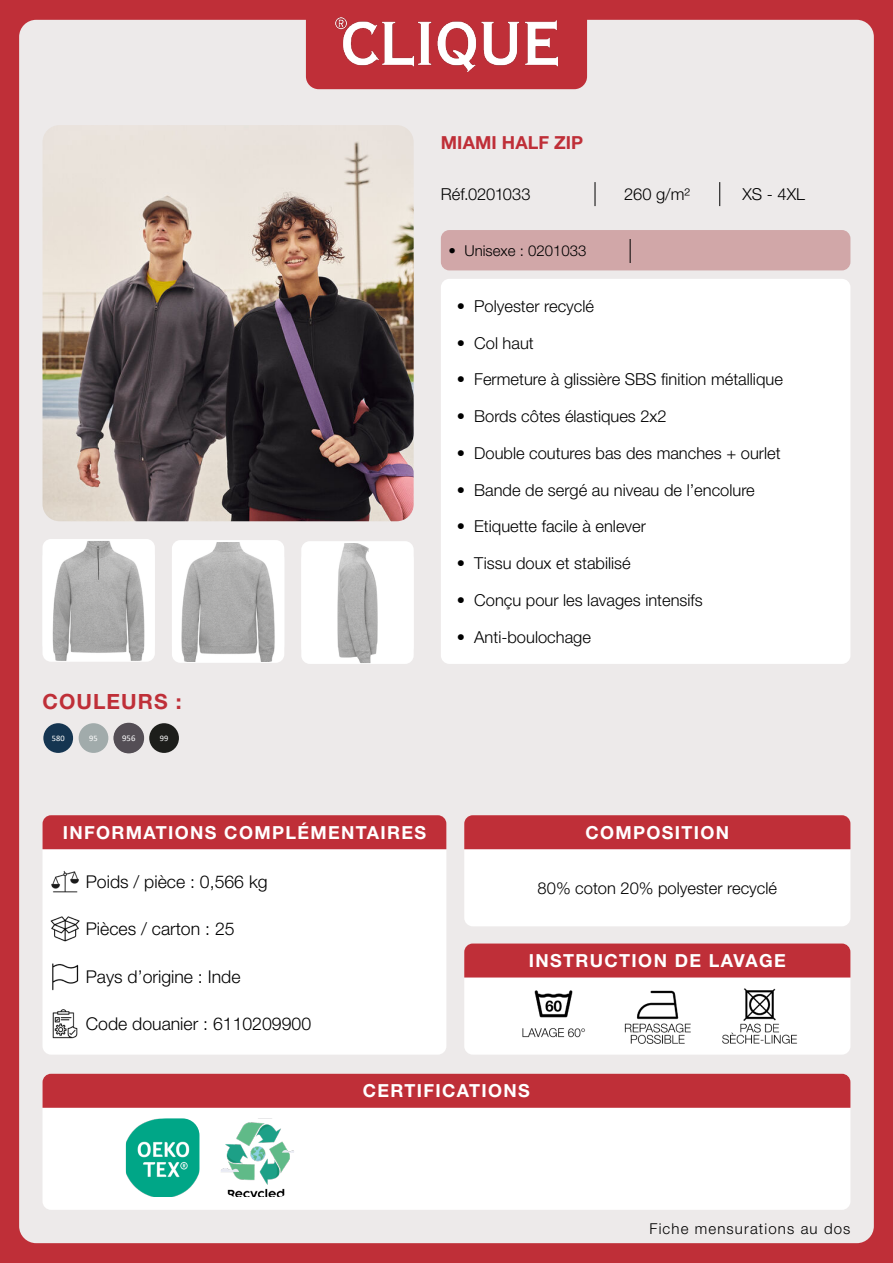
<style>
.page{position:relative;width:893px;height:1263px;background:#bf2f38}
.page>*{position:absolute;margin:0;border:0;box-sizing:border-box;transform-origin:0 0}
.t1{font:700 21px "Helvetica Neue LT Std";letter-spacing:.05em;color:#bf2f38}
.t2{font:700 18px "Helvetica Neue LT Std";letter-spacing:.075em;color:#fff}
.t3{font:700 18px "Helvetica Neue LT Std";letter-spacing:.005em;color:#bf2f38}
.t4{font:300 17.7px "Helvetica Neue LT Std";color:#000}
.Composition{font:300 16.5px "Helvetica Neue LT Std";color:#000}
.Style_1{font:300 16.5px "Helvetica Neue LT Std";color:#000}
.t5{font:300 15px "Helvetica Neue LT Std";letter-spacing:.075em;color:#000}
.t6{font:300 15px "Helvetica Neue LT Std";color:#000}
.t7{font:8.7px "Calibri";color:#fff}
.t8{font:8.4px "Calibri";color:#fff}
</style>
<div class="page">
<div style="left:19px;top:20px;width:855px;height:1223px;background:#edeaea;border-radius:17px"></div>
<div style="left:306px;top:0;width:281px;height:89px;background:#bf2f38;border-radius:13px"></div>
<div style="left:345px;top:1249px;width:203px;height:11px;background:#bf2f38"></div>
<div style="left:441px;top:230px;width:409px;height:40px;background:#d1a7a8;border-radius:9px"></div>
<div style="left:441px;top:279px;width:409px;height:385px;background:#fff;border-radius:9px"></div>
<div style="left:43px;top:539px;width:112px;height:123px;background:#fff;border-radius:9px"></div>
<div style="left:172px;top:540px;width:112px;height:123px;background:#fff;border-radius:9px"></div>
<div style="left:301px;top:541px;width:113px;height:123px;background:#fff;border-radius:9px"></div>
<div style="left:43px;top:815px;width:403px;height:239px;background:#fff;border-radius:9px"></div>
<div style="left:43px;top:1074px;width:807px;height:136px;background:#fff;border-radius:9px"></div>
<div style="left:464px;top:815px;width:386px;height:111px;background:#fff;border-radius:9px"></div>
<div style="left:464px;top:943px;width:386px;height:111px;background:#fff;border-radius:9px"></div>
<div style="left:43px;top:815px;width:403px;height:34px;background:#bf2f38"></div>
<div style="left:464px;top:815px;width:386px;height:34px;background:#bf2f38"></div>
<div style="left:464px;top:943px;width:386px;height:34px;background:#bf2f38"></div>
<div style="left:43px;top:1074px;width:807px;height:34px;background:#bf2f38"></div>
<img style="left:43px;top:125px;width:371px;height:396px">
<img style="left:336px;top:18px;width:221px;height:53px">
<div style="left:43px;top:723px;width:30px;height:30px;background:#153551;border-radius:50%"></div>
<div style="left:79px;top:723px;width:29px;height:30px;background:#a1abab;border-radius:50%"></div>
<div style="left:113px;top:723px;width:31px;height:30px;background:#544e55;border-radius:50%"></div>
<div style="left:149px;top:723px;width:30px;height:30px;background:#1d1e1b;border-radius:50%"></div>
<img style="left:43px;top:541px;width:110px;height:120px">
<img style="left:174px;top:542px;width:110px;height:120px">
<img style="left:301px;top:543px;width:113px;height:120px">
<svg style="left:595px;top:182px;width:1px;height:24px"></svg>
<svg style="left:719px;top:182px;width:1px;height:24px"></svg>
<img style="left:624px;top:990px;width:67px;height:54px">
<img style="left:722px;top:988px;width:75px;height:56px">
<svg style="left:630px;top:239px;width:1px;height:24px"></svg>
<img style="left:52px;top:1009px;width:26px;height:30px">
<img style="left:50px;top:916px;width:30px;height:26px">
<img style="left:52px;top:963px;width:27px;height:28px">
<img style="left:51px;top:871px;width:28px;height:22px">
<img style="left:221px;top:1118px;width:73px;height:79px">
<img style="left:126px;top:1118px;width:73px;height:79px">
<img style="left:522px;top:990px;width:64px;height:48px">
<p class="t3" style="left:441px;top:131px;width:144px">MIAMI HALF ZIP</p>
<p class="Composition" style="left:441px;top:184px;width:91px">Réf.0201033</p>
<p class="Style_1" style="left:624px;top:184px;width:68px">260 g/m²</p>
<p class="Style_1" style="left:742px;top:184px;width:64px">XS - 4XL</p>
<p class="t6" style="left:449px;top:241px;width:139px">• Unisexe : 0201033</p>
<p class="t1" style="left:43px;top:689px;width:140px">COULEURS :</p>
<p class="t8" style="left:52px;top:732px;width:14px">580</p>
<p class="t8" style="left:89px;top:732px;width:10px">95</p>
<p class="t7" style="left:122px;top:732px;width:15px">956</p>
<p class="t8" style="left:160px;top:732px;width:10px">99</p>
<p class="Composition" style="left:457px;top:296px;width:139px">• Polyester recyclé</p>
<p class="Composition" style="left:457px;top:333px;width:79px">• Col haut</p>
<p class="Composition" style="left:457px;top:369px;width:328px">• Fermeture à glissière SBS finition métallique</p>
<p class="Composition" style="left:457px;top:406px;width:211px">• Bords côtes élastiques 2x2</p>
<p class="Composition" style="left:457px;top:443px;width:325px">• Double coutures bas des manches + ourlet</p>
<p class="Composition" style="left:457px;top:480px;width:300px">• Bande de sergé au niveau de l’encolure</p>
<p class="Composition" style="left:457px;top:516px;width:191px">• Etiquette facile à enlever</p>
<p class="Composition" style="left:457px;top:553px;width:175px">• Tissu doux et stabilisé</p>
<p class="Composition" style="left:457px;top:590px;width:248px">• Conçu pour les lavages intensifs</p>
<p class="Composition" style="left:457px;top:626px;width:136px">• Anti-boulochage</p>
<p class="t2" style="left:63px;top:821px;width:365px">INFORMATIONS COMPLÉMENTAIRES</p>
<p class="t2" style="left:585px;top:821px;width:145px">COMPOSITION</p>
<p class="t4" style="left:86px;top:870px;width:183px">Poids / pièce : 0,566 kg</p>
<p class="t4" style="left:86px;top:918px;width:150px">Pièces / carton : 25</p>
<p class="t4" style="left:86px;top:965px;width:156px">Pays d’origine : Inde</p>
<p class="t4" style="left:86px;top:1013px;width:227px">Code douanier : 6110209900</p>
<p class="Composition" style="left:538px;top:878px;width:241px">80% coton 20% polyester recyclé</p>
<p class="t2" style="left:529px;top:949px;width:259px">INSTRUCTION DE LAVAGE</p>
<p class="t2" style="left:363px;top:1080px;width:169px">CERTIFICATIONS</p>
<p class="t5" style="left:649px;top:1220px;width:202px">Fiche mensurations au dos</p>
</div>
